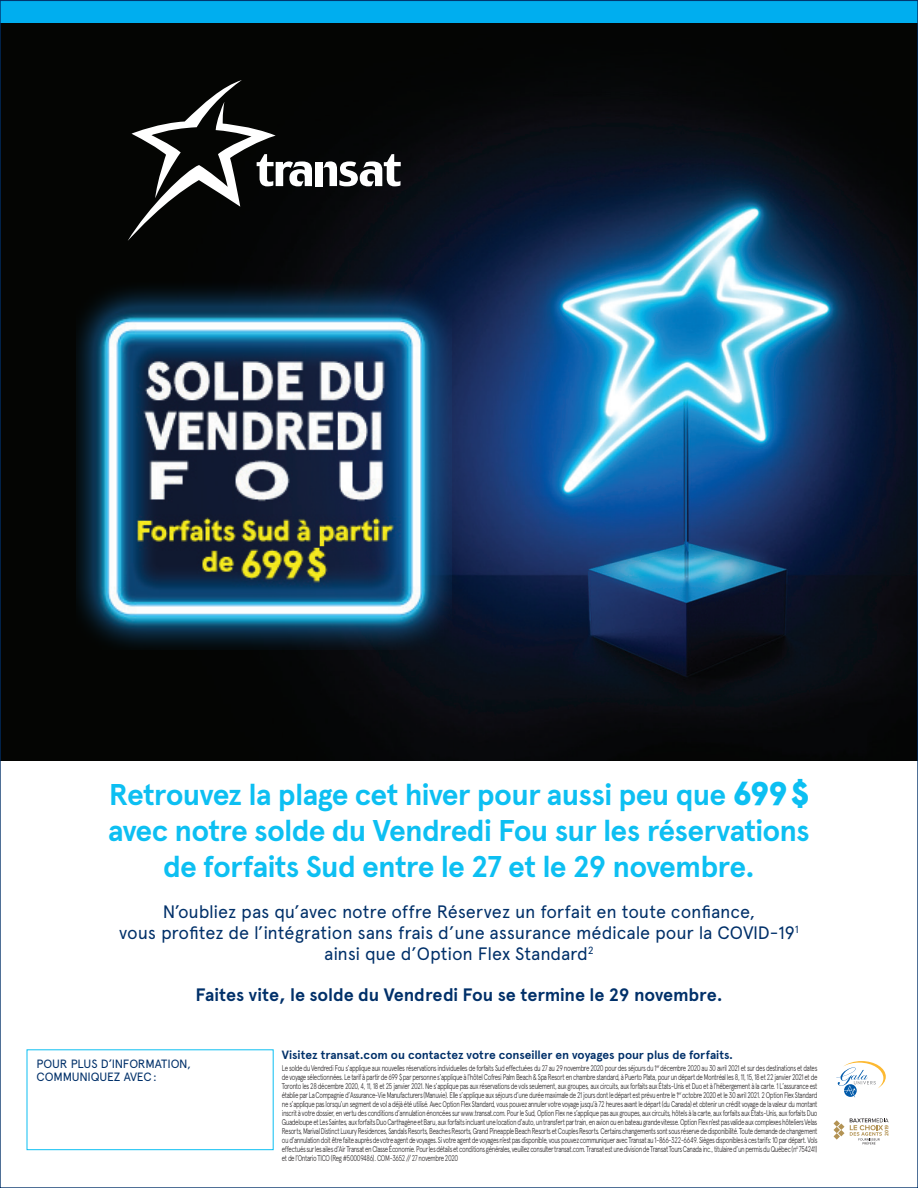
<style>
.page{position:relative;width:918px;height:1188px;background:#fff}
.page>*{position:absolute;margin:0;border:0;box-sizing:border-box;transform-origin:0 0}
.t1{font:700 30px/36px "Apercu Pro";letter-spacing:-.025em;color:#0dbff2;text-align:center}
.t2{font:18px/21px "Apercu Pro";letter-spacing:-.01em;color:#003069;text-align:center}
.t3{font:700 18px "Apercu Pro";letter-spacing:-.005em;color:#003069}
.t4{font:700 12px "Apercu Pro";letter-spacing:-.005em;color:#003069}
.t5{font:12px/13.5px "Apercu Pro";letter-spacing:-.015em;color:#003069}
.t6{font:300 8.25px/9px "Apercu Pro";letter-spacing:-.06em;color:#231f20;text-align:justify;scale:.75 1}
.t7{font:700 5.4px "Myriad Pro";color:#b39354}
.s1{font-family:"Apercu";font-weight:900;font-size:33px}
</style>
<div class="page">
<img style="left:2px;top:23px;width:914px;height:738px">
<div style="left:0;top:0;width:918px;height:23px;background:#00aeef"></div>
<img style="left:77px;top:274px;width:375px;height:375px">
<div style="left:27px;top:1049px;width:247px;height:101px;border:1px solid #0dbff2"></div>
<svg style="left:836px;top:1061px;width:50px;height:36px"></svg>
<svg style="left:834px;top:1119px;width:54px;height:26px"></svg>
<div style="left:315px;top:162px;width:7px;height:24px;background:#fff"></div>
<svg style="left:323px;top:28px;width:175px;height:158px;background:#101112"></svg>
<svg style="left:128px;top:80px;width:184px;height:161px;background:#2c2d2c"></svg>
<h1 class="t1" style="left:108px;top:774px;width:703px">Retrouvez la plage cet hiver pour aussi peu que <span class="s1">699$ </span>avec notre solde du Vendredi Fou sur les réservations de forfaits Sud entre le 27 et le 29 novembre.</h1>
<h2 class="t2" style="left:119px;top:900px;width:681px">N’oubliez pas qu’avec notre offre Réservez un forfait en toute confiance,<br>vous profitez de l’intégration sans frais d’une assurance médicale pour la COVID-19<sup>1 </sup>ainsi que d’Option Flex Standard<sup>2</sup></h2>
<h2 class="t3" style="left:195px;top:982px;width:529px">Faites vite, le solde du Vendredi Fou se termine le 29 novembre.</h2>
<h3 class="t5" style="left:36px;top:1056px;width:156px">POUR PLUS D’INFORMATION,<br>COMMUNIQUEZ AVEC:</h3>
<h3 class="t4" style="left:282px;top:1046px;width:453px">Visitez transat.com ou contactez votre conseiller en voyages pour plus de forfaits.</h3>
<p class="t6" style="left:282px;top:1063px;width:716px">Le solde du Vendredi Fou s’applique aux nouvelles réservations individuelles de forfaits Sud effectuées du 27 au 29 novembre 2020 pour des séjours du 1<sup>er</sup> décembre 2020 au 30 avril 2021 et sur des destinations et dates de voyage sélectionnées. Le tarif à partir de 699 $ par personne s’applique à l’hôtel Cofresi Palm Beach &amp; Spa Resort en chambre standard, à Puerto Plata, pour un départ de Montréal les 8, 11, 15, 18 et 22 janvier 2021 et de Toronto les 28 décembre 2020, 4, 11, 18 et 25 janvier 2021. Ne s’applique pas aux réservations de vols seulement, aux groupes, aux circuits, aux forfaits aux États-Unis et Duo et à l’hébergement à la carte. 1 L’assurance est établie par La Compagnie d’Assurance-Vie Manufacturers (Manuvie). Elle s’applique aux séjours d’une durée maximale de 21 jours dont le départ est prévu entre le 1<sup>er</sup> octobre 2020 et le 30 avril 2021. 2 Option Flex Standard ne s’applique pas lorsqu’un segment de vol a déjà été utilisé. Avec Option Flex Standard, vous pouvez annuler votre voyage jusqu’à 72 heures avant le départ (du Canada) et obtenir un crédit voyage de la valeur du montant inscrit à votre dossier, en vertu des conditions d’annulation énoncées sur www.transat.com. Pour le Sud, Option Flex ne s’applique pas aux groupes, aux circuits, hôtels à la carte, aux forfaits aux États-Unis, aux forfaits Duo Guadeloupe et Les Saintes, aux forfaits Duo Carthagène et Baru, aux forfaits incluant une location d’auto, un transfert par train, en avion ou en bateau grande vitesse. Option Flex n’est pas valide aux complexes hôteliers Velas Resorts, Marival Distinct Luxury Residences, Sandals Resorts, Beaches Resorts, Grand Pineapple Beach Resorts et Couples Resorts. Certains changements sont sous réserve de disponibilité. Toute demande de changement ou d’annulation doit être faite auprès de votre agent de voyages. Si votre agent de voyages n’est pas disponible, vous pouvez communiquer avec Transat au 1-866-322-6649. Sièges disponibles à ces tarifs: 10 par départ. Vols effectués sur les ailes d’Air Transat en Classe Économie. Pour les détails et conditions générales, veuillez consulter transat.com. Transat est une division de Transat Tours Canada inc., titulaire d’un permis du Québec (n<sup>o</sup> 754241) et de l’Ontario TICO (Reg #50009486). COM-3652 // 27 novembre 2020</p>
<p class="t7" style="left:883px;top:1136px;width:13px;rotate:-90deg">2019</p>
</div>
